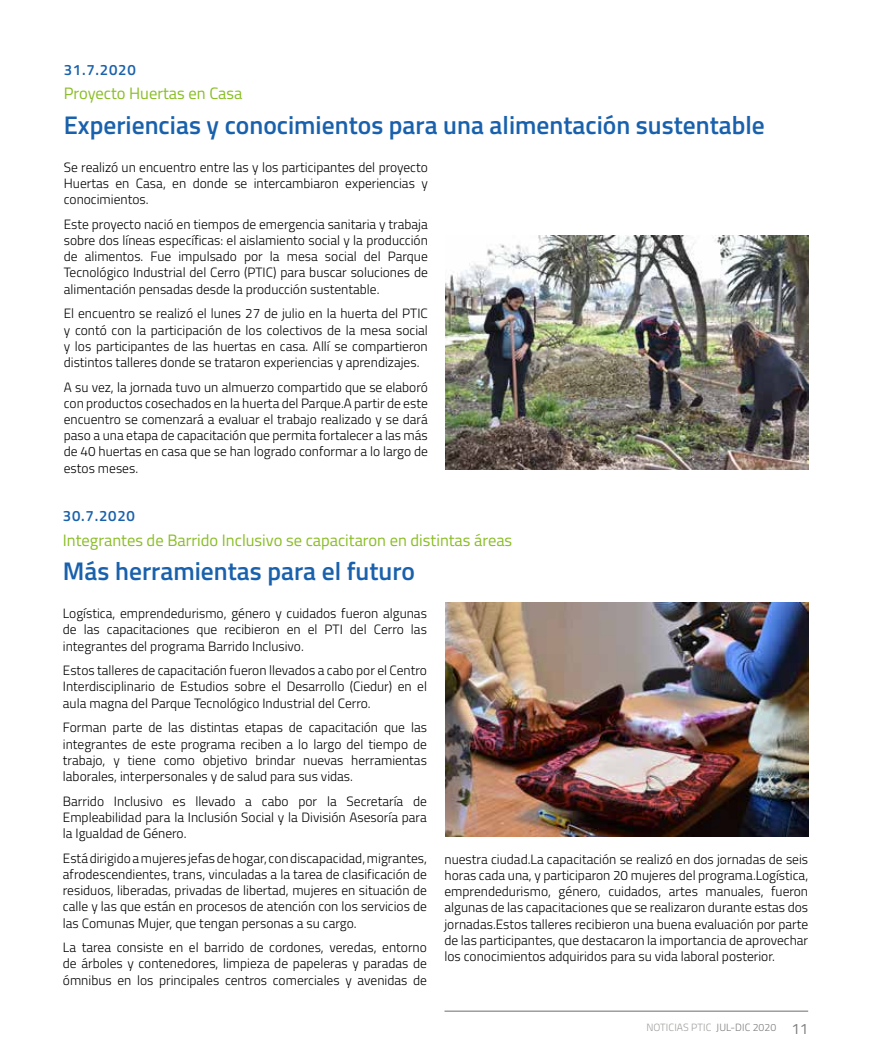
<style>
.page{position:relative;width:872px;height:1063px;background:#fff}
.page>*{position:absolute;margin:0;border:0;box-sizing:border-box;transform-origin:0 0}
.t1{font:600 25.5px "Titillium";color:#1961ac}
.t2{font:16.5px "Titillium";color:#89bd24}
.t3{font:600 15px "Titillium";letter-spacing:.05em;color:#1961ac}
.t4{font:300 13.5px/16.2px "Titillium";color:#000;text-align:justify}
.t5{font:300 10.5px "Titillium";letter-spacing:.01em;color:#9d9d9c}
.s1{color:#7c7b7b}
.s2{font-weight:400;font-size:15px;color:#7c7b7b}
</style>
<div class="page">
<hr style="left:444px;top:1010px;width:364px;height:2px;background:#9d9d9c">
<img style="left:445px;top:236px;width:363px;height:234px">
<img style="left:445px;top:603px;width:363px;height:234px">
<p class="t3" style="left:64px;top:59px;width:73px">31.7.2020</p>
<p class="t2" style="left:64px;top:81px;width:180px">Proyecto Huertas en Casa</p>
<h1 class="t1" style="left:64px;top:106px;width:702px">Experiencias y conocimientos para una alimentación sustentable</h1>
<p class="t4" style="left:64px;top:158px;width:365px">Se realizó un encuentro entre las y los participantes del proyecto Huertas en Casa, en donde se intercambiaron experiencias y conocimientos.</p>
<p class="t4" style="left:64px;top:215px;width:365px">Este proyecto nació en tiempos de emergencia sanitaria y trabaja sobre dos líneas específicas: el aislamiento social y la producción de alimentos. Fue impulsado por la mesa social del Parque Tecnológico Industrial del Cerro (PTIC) para buscar soluciones de alimentación pensadas desde la producción sustentable.</p>
<p class="t4" style="left:64px;top:305px;width:365px">El encuentro se realizó el lunes 27 de julio en la huerta del PTIC y contó con la participación de los colectivos de la mesa social y los participantes de las huertas en casa. Allí se compartieron distintos talleres donde se trataron experiencias y aprendizajes.</p>
<p class="t4" style="left:64px;top:378px;width:365px">A su vez, la jornada tuvo un almuerzo compartido que se elaboró con productos cosechados en la huerta del Parque.A partir de este encuentro se comenzará a evaluar el trabajo realizado y se dará paso a una etapa de capacitación que permita fortalecer a las más de 40 huertas en casa que se han logrado conformar a lo largo de estos meses.</p>
<p class="t3" style="left:63px;top:505px;width:73px">30.7.2020</p>
<p class="t2" style="left:63px;top:528px;width:451px">Integrantes de Barrido Inclusivo se capacitaron en distintas áreas</p>
<h1 class="t1" style="left:63px;top:552px;width:354px">Más herramientas para el futuro</h1>
<p class="t4" style="left:63px;top:605px;width:365px">Logística, emprendedurismo, género y cuidados fueron algunas de las capacitaciones que recibieron en el PTI del Cerro las integrantes del programa Barrido Inclusivo.</p>
<p class="t4" style="left:63px;top:662px;width:365px">Estos talleres de capacitación fueron llevados a cabo por el Centro Interdisciplinario de Estudios sobre el Desarrollo (Ciedur) en el aula magna del Parque Tecnológico Industrial del Cerro.</p>
<p class="t4" style="left:63px;top:719px;width:365px">Forman parte de las distintas etapas de capacitación que las integrantes de este programa reciben a lo largo del tiempo de trabajo, y tiene como objetivo brindar nuevas herramientas laborales, interpersonales y de salud para sus vidas.</p>
<p class="t4" style="left:63px;top:792px;width:365px">Barrido Inclusivo es llevado a cabo por la Secretaría de Empleabilidad para la Inclusión Social y la División Asesoría para la Igualdad de Género.</p>
<p class="t4" style="left:63px;top:849px;width:365px">Está dirigido a mujeres jefas de hogar, con discapacidad, migrantes, afrodescendientes, trans, vinculadas a la tarea de clasificación de residuos, liberadas, privadas de libertad, mujeres en situación de calle y las que están en procesos de atención con los servicios de las Comunas Mujer, que tengan personas a su cargo.</p>
<p class="t4" style="left:63px;top:939px;width:365px">La tarea consiste en el barrido de cordones, veredas, entorno de árboles y contenedores, limpieza de papeleras y paradas de ómnibus en los principales centros comerciales y avenidas de</p>
<p class="t4" style="left:444px;top:850px;width:365px">nuestra ciudad.La capacitación se realizó en dos jornadas de seis horas cada una, y participaron 20 mujeres del programa.Logística, emprendedurismo, género, cuidados, artes manuales, fueron algunas de las capacitaciones que se realizaron durante estas dos jornadas.Estos talleres recibieron una buena evaluación por parte de las participantes, que destacaron la importancia de aprovechar los conocimientos adquiridos para su vida laboral posterior.</p>
<p class="t5" style="left:646px;top:1020px;width:163px">NOTICIAS PTIC <span class="s1">JUL-DIC 2020</span> <span class="s2">11</span></p>
</div>
